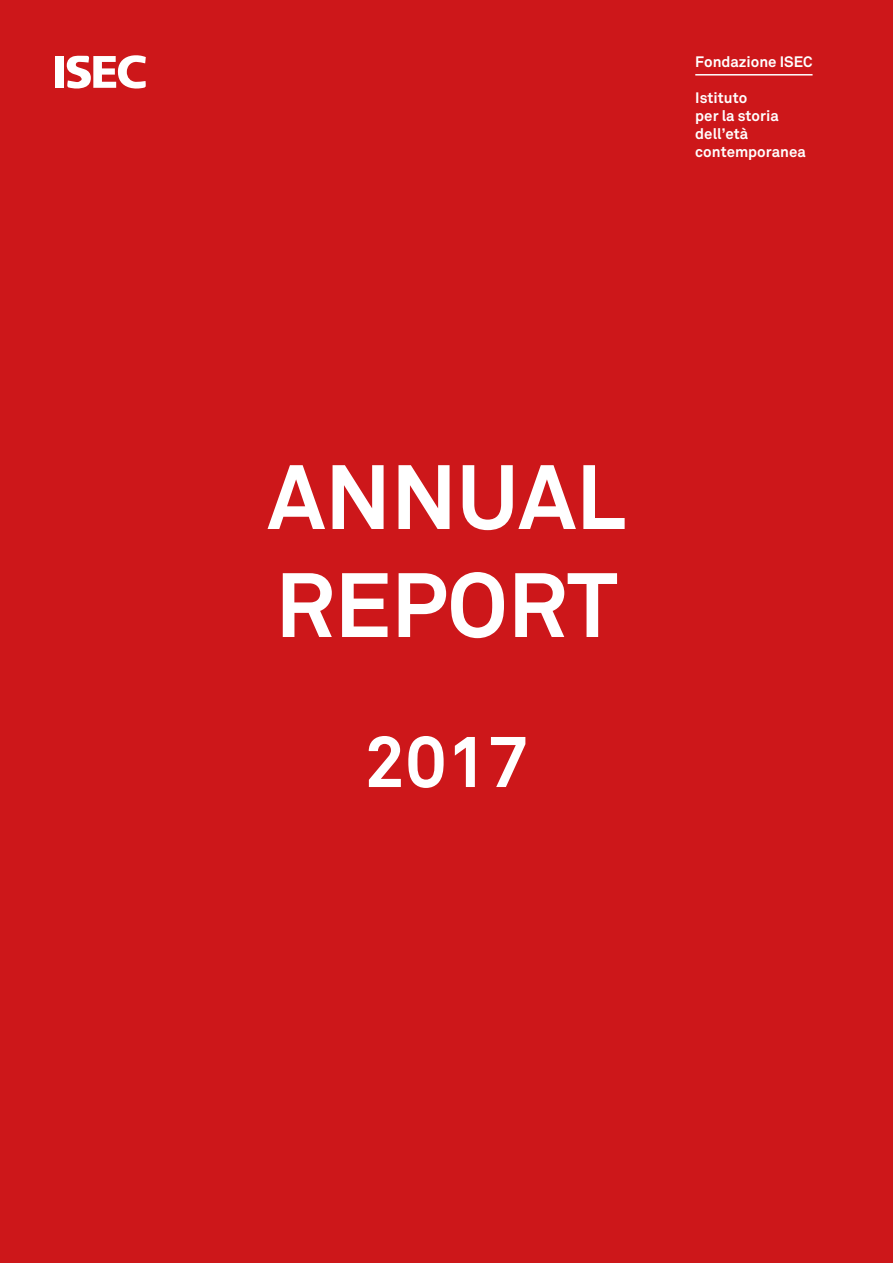
<style>
.page{position:relative;width:893px;height:1263px;background:#cd171a}
.page>*{position:absolute;margin:0;border:0;box-sizing:border-box;transform-origin:0 0}
.t1{font:700 90px "Akkurat";color:#fff}
.t2{font:700 72px "Akkurat";color:#fff}
.t3{font:700 15px "Akkurat";color:#fff}
</style>
<div class="page">
<hr style="left:695px;top:74px;width:117px;height:2px;background:#fff">
<svg style="left:67px;top:55px;width:79px;height:34px"></svg>
<div style="left:55px;top:56px;width:9px;height:32px;background:#fff"></div>
<p class="t3" style="left:695px;top:53px;width:119px">Fondazione ISEC</p>
<p class="t3" style="left:695px;top:89px;width:53px">Istituto</p>
<p class="t3" style="left:695px;top:107px;width:85px">per la storia</p>
<p class="t3" style="left:695px;top:125px;width:54px">dell’età</p>
<p class="t3" style="left:695px;top:143px;width:112px">contemporanea</p>
<p class="t1" style="left:268px;top:440px;width:359px">ANNUAL</p>
<p class="t1" style="left:275px;top:548px;width:344px">REPORT</p>
<p class="t2" style="left:364px;top:716px;width:166px">2017</p>
</div>
